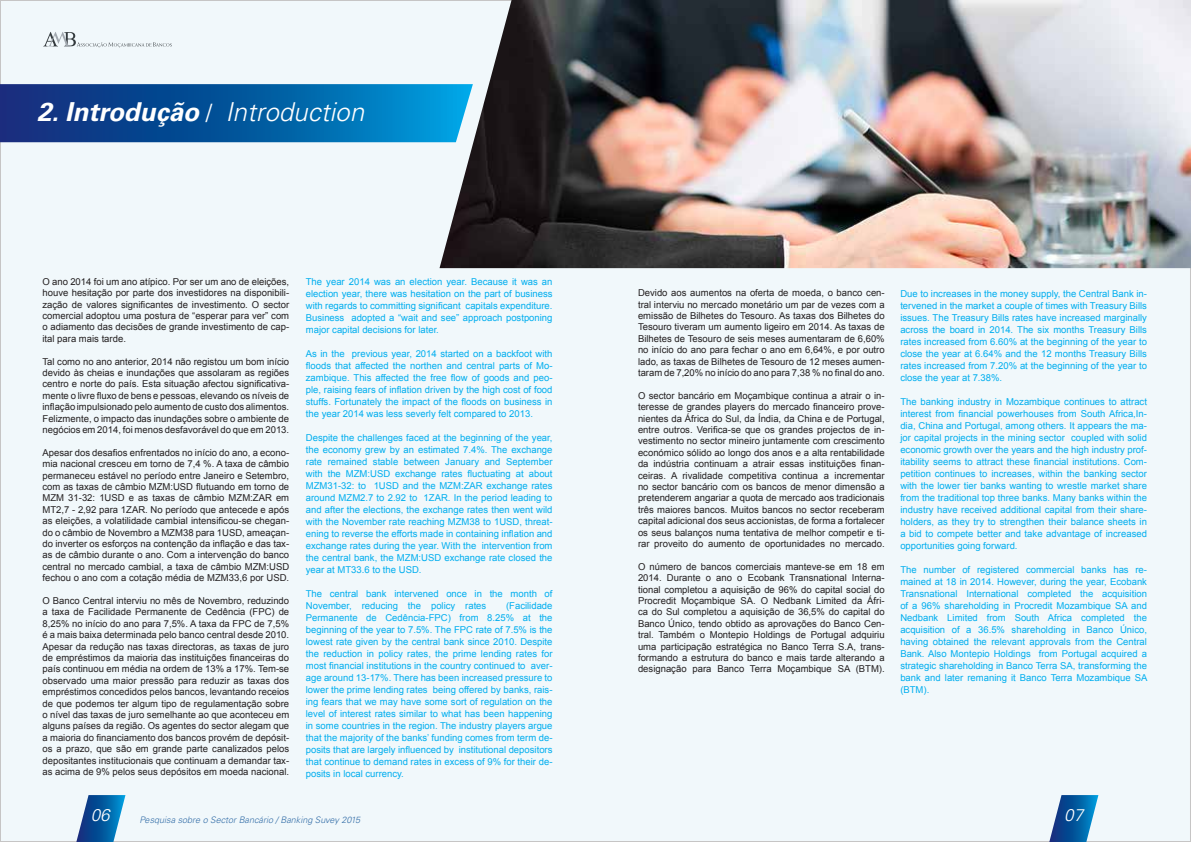
<style>
.page{position:relative;width:1191px;height:842px;background:#fff}
.page>*{position:absolute;margin:0;border:0;box-sizing:border-box;transform-origin:0 0}
.t1{font:italic 700 26px "Univers LT Std";color:#fff}
.t2{font:italic 300 17px "Univers LT Std";color:#fff}
.t3{font:9.5px/11.4px "Arial";color:#231f20;text-align:justify}
.t4{font:9.5px/12px "Arial";color:#00aeef;text-align:justify}
.t5{font:italic 300 9px "Univers LT Std";color:#014790}
.s1{font-family:"Minion Pro";font-weight:400;font-style:normal}
.s2{font-weight:300}
</style>
<div class="page">
<div style="left:0;top:0;width:1190px;height:841px;background:#f1f8fb"></div>
<img style="left:439px;top:0;width:752px;height:268px">
<svg style="left:0;top:84px;width:473px;height:58px;background:#0a5fa4"></svg>
<svg style="left:76px;top:795px;width:49px;height:47px"></svg>
<svg style="left:1049px;top:795px;width:49px;height:47px"></svg>
<h1 class="t1" style="left:37px;top:97px;width:328px">2. Introdução <span class="s1">/</span> <span class="s2">Introduction</span></h1>
<p class="t3" style="left:43px;top:276px;width:248px">O ano 2014 foi um ano atípico. Por ser um ano de eleições, houve hesitação por parte dos investidores na disponibili&shy;zação de valores significantes de investimento. O sector comercial adoptou uma postura de “esperar para ver” com o adiamento das decisões de grande investimento de cap&shy;ital para mais tarde.</p>
<p class="t3" style="left:43px;top:356px;width:248px">Tal como no ano anterior, 2014 não registou um bom início devido às cheias e inundações que assolaram as regiões centro e norte do país. Esta situação afectou significativa&shy;mente o livre fluxo de bens e pessoas, elevando os níveis de inflação impulsionado pelo aumento de custo dos alimentos.<br>Felizmente, o impacto das inundações sobre o ambiente de negócios em 2014, foi menos desfavorável do que em 2013.</p>
<p class="t3" style="left:43px;top:447px;width:248px">Apesar dos desafios enfrentados no início do ano, a econo&shy;mia nacional cresceu em torno de 7,4 %. A taxa de câmbio permaneceu estável no período entre Janeiro e Setembro, com as taxas de câmbio MZM:USD flutuando em torno de MZM 31-32: 1USD e as taxas de câmbio MZM:ZAR em MT2,7 - 2,92 para 1ZAR. No período que antecede e após as eleições, a volatilidade cambial intensificou-se chegan&shy;do o câmbio de Novembro a MZM38 para 1USD, ameaçan&shy;do inverter os esforços na contenção da inflação e das tax&shy;as de câmbio durante o ano. Com a intervenção do banco central no mercado cambial, a taxa de câmbio MZM:USD fechou o ano com a cotação média de MZM33,6 por USD.</p>
<p class="t3" style="left:43px;top:595px;width:248px">O Banco Central interviu no mês de Novembro, reduzindo a taxa de Facilidade Permanente de Cedência (FPC) de 8,25% no início do ano para 7,5%. A taxa da FPC de 7,5% é a mais baixa determinada pelo banco central desde 2010.<br>Apesar da redução nas taxas directoras, as taxas de juro de empréstimos da maioria das instituições financeiras do país continuou em média na ordem de 13% a 17%. Tem-se observado uma maior pressão para reduzir as taxas dos empréstimos concedidos pelos bancos, levantando receios de que podemos ter algum tipo de regulamentação sobre o nível das taxas de juro semelhante ao que aconteceu em alguns países da região. Os agentes do sector alegam que a maioria do financiamento dos bancos provém de depósit&shy;os a prazo, que são em grande parte canalizados pelos depositantes institucionais que continuam a demandar tax&shy;as acima de 9% pelos seus depósitos em moeda nacional.</p>
<p class="t4" style="left:306px;top:275px;width:248px">The year 2014 was an election year. Because it was an election year, there was hesitation on the part of business with regards to committing significant capitals expenditure.<br>Business adopted a “wait and see” approach postponing major capital decisions for later.</p>
<p class="t4" style="left:306px;top:347px;width:248px">As in the previous year, 2014 started on a backfoot with floods that affected the northen and central parts of Mo&shy;zambique. This affected the free flow of goods and peo&shy;ple, raising fears of inflation driven by the high cost of food stuffs. Fortunately the impact of the floods on business in the year 2014 was less severly felt compared to 2013.</p>
<p class="t4" style="left:306px;top:431px;width:248px">Despite the challenges faced at the beginning of the year, the economy grew by an estimated 7.4%. The exchange rate remained stable between January and September with the MZM:USD exchange rates fluctuating at about MZM31-32: to 1USD and the MZM:ZAR exchange rates around MZM2.7 to 2.92 to 1ZAR. In the period leading to and after the elections, the exchange rates then went wild with the November rate reaching MZM38 to 1USD, threat&shy;ening to reverse the efforts made in containing inflation and exchange rates during the year. With the intervention from the central bank, the MZM:USD exchange rate closed the year at MT33.6 to the USD.</p>
<p class="t4" style="left:306px;top:587px;width:248px">The central bank intervened once in the month of<br>November, reducing the policy rates</p>
<p class="t4" style="left:306px;top:599px;width:248px;text-indent:200px">(Facilidade Permanente de Cedência-FPC) from 8.25% at the beginning of the year to 7.5%. The FPC rate of 7.5% is the lowest rate given by the central bank since 2010. Despite the reduction in policy rates, the prime lending rates for most financial institutions in the country continued to aver&shy;age around 13-17%. There has been increased pressure to lower the prime lending rates being offered by banks, rais&shy;ing fears that we may have some sort of regulation on the level of interest rates similar to what has been happening in some countries in the region. The industry players argue that the majority of the banks’ funding comes from term de&shy;posits that are largely influenced by institutional depositors that continue to demand rates in excess of 9% for their de&shy;posits in local currency.</p>
<p class="t3" style="left:638px;top:287px;width:248px">Devido aos aumentos na oferta de moeda, o banco cen&shy;tral interviu no mercado monetário um par de vezes com a emissão de Bilhetes do Tesouro. As taxas dos Bilhetes do Tesouro tiveram um aumento ligeiro em 2014. As taxas de Bilhetes de Tesouro de seis meses aumentaram de 6,60% no início do ano para fechar o ano em 6,64%, e por outro lado, as taxas de Bilhetes de Tesouro de 12 meses aumen&shy;taram de 7,20% no início do ano para 7,38 % no final do ano.</p>
<p class="t3" style="left:638px;top:390px;width:248px">O sector bancário em Moçambique continua a atrair o in&shy;teresse de grandes players do mercado financeiro prove&shy;nientes da África do Sul, da Índia, da China e de Portugal, entre outros. Verifica-se que os grandes projectos de in&shy;vestimento no sector mineiro juntamente com crescimento económico sólido ao longo dos anos e a alta rentabilidade da indústria continuam a atrair essas instituições finan&shy;ceiras. A rivalidade competitiva continua a incrementar no sector bancário com os bancos de menor dimensão a pretenderem angariar a quota de mercado aos tradicionais três maiores bancos. Muitos bancos no sector receberam capital adicional dos seus accionistas, de forma a fortalecer os seus balanços numa tentativa de melhor competir e ti&shy;rar proveito do aumento de oportunidades no mercado.</p>
<p class="t3" style="left:638px;top:561px;width:248px">O número de bancos comerciais manteve-se em 18 em 2014. Durante o ano o Ecobank Transnational Interna&shy;tional completou a aquisição de 96% do capital social do Procredit Moçambique SA. O Nedbank Limited da Áfri&shy;ca do Sul completou a aquisição de 36,5% do capital do Banco Único, tendo obtido as aprovações do Banco Cen&shy;tral. Também o Montepio Holdings de Portugal adquiriu uma participação estratégica no Banco Terra S.A, trans&shy;formando a estrutura do banco e mais tarde alterando a designação para Banco Terra Moçambique SA (BTM).</p>
<p class="t4" style="left:900px;top:287px;width:248px">Due to increases in the money supply, the Central Bank in&shy;tervened in the market a couple of times with Treasury Bills issues. The Treasury Bills rates have increased marginally across the board in 2014. The six months Treasury Bills rates increased from 6.60% at the beginning of the year to close the year at 6.64% and the 12 months Treasury Bills rates increased from 7.20% at the beginning of the year to close the year at 7.38%.</p>
<p class="t4" style="left:900px;top:395px;width:248px">The banking industry in Mozambique continues to attract interest from financial powerhouses from South Africa,In&shy;dia, China and Portugal, among others. It appears the ma&shy;jor capital projects in the mining sector coupled with solid economic growth over the years and the high industry prof&shy;itability seems to attract these financial institutions. Com&shy;petition continues to increases, within the banking sector with the lower tier banks wanting to wrestle market share from the traditional top three banks. Many banks within the industry have received additional capital from their share&shy;holders, as they try to strengthen their balance sheets in a bid to compete better and take advantage of increased opportunities going forward.</p>
<p class="t4" style="left:900px;top:563px;width:249px">The number of registered commercial banks has re&shy;mained at 18 in 2014. However, during the year, Ecobank Transnational International completed the acquisition of a 96% shareholding in Procredit Mozambique SA and Nedbank Limited from South Africa completed the acquisition of a 36.5% shareholding in Banco Único, having obtained the relevant approvals from the Central Bank. Also Montepio Holdings from Portugal acquired a strategic shareholding in Banco Terra SA, transforming the bank and later remaning it Banco Terra Mozambique SA (BTM).</p>
<h2 class="t2" style="left:91px;top:804px;width:20px">06</h2>
<h2 class="t2" style="left:1064px;top:804px;width:20px">07</h2>
<p class="t5" style="left:140px;top:814px;width:222px">Pesquisa sobre o Sector Bancário / Banking Suvey 2015</p>
</div>
